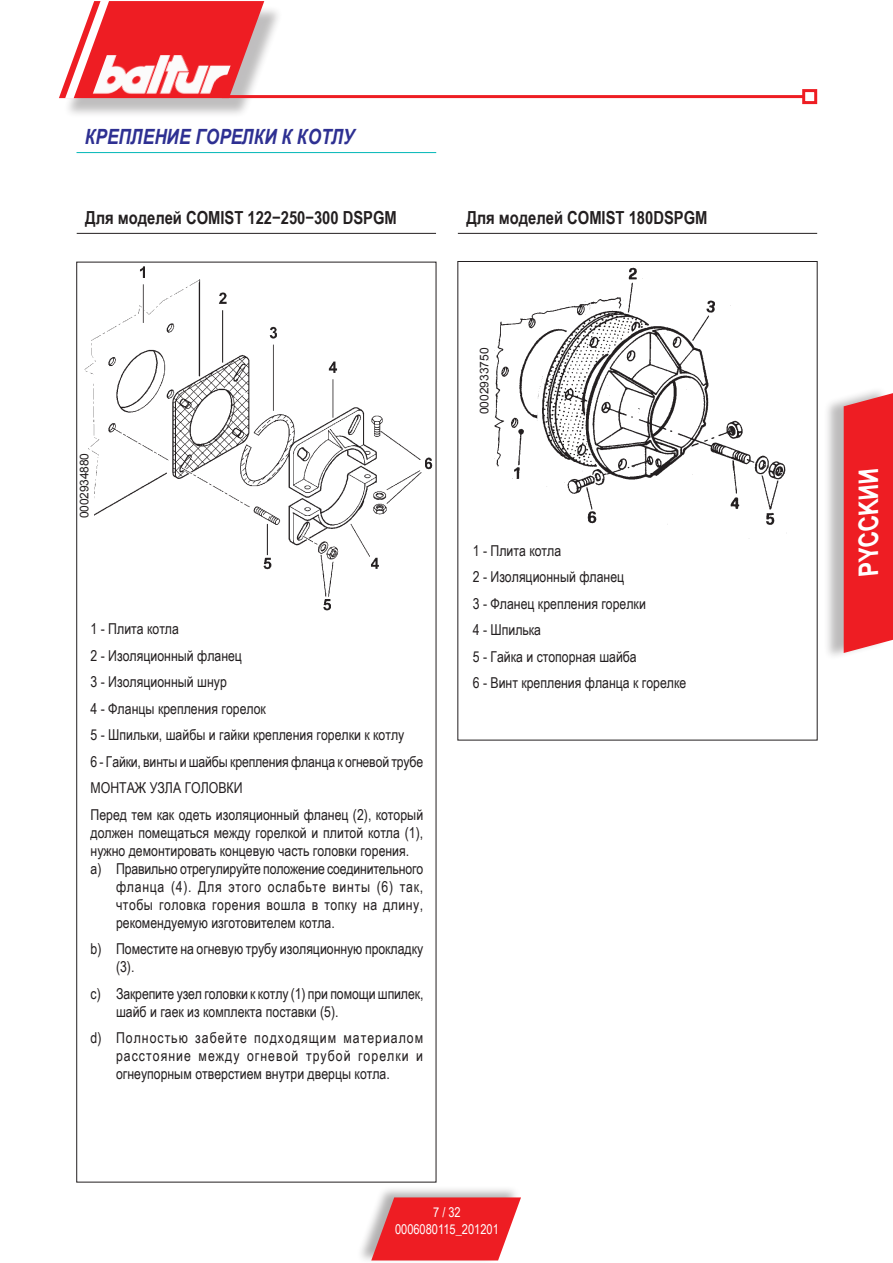
<style>
.page{position:relative;width:893px;height:1263px;background:#fff}
.page>*{position:absolute;margin:0;border:0;box-sizing:border-box;transform-origin:0 0}
.t1{font:italic 700 27px "Arial Narrow";color:#fff}
.capitolo{font:italic 700 21px "Arial Narrow";color:#2e3092}
.sottocapitolo{font:700 18px "Arial Narrow";color:#231f20}
.testo_rientri_spazia{font:15px/18px "Arial Narrow";color:#231f20;text-align:justify}
.testo{font:15px/18px "Arial Narrow";color:#231f20;text-align:justify}
.t2{font:13.5px/16.5px "Arial Narrow";color:#fff;text-align:center}
.t3{font:12px "Arial";letter-spacing:-.005em;color:#231f20}
</style>
<div class="page">
<div style="left:356px;top:1185px;width:164px;height:78px;background:#231f20;opacity:.35"></div>
<svg style="left:371px;top:1197px;width:150px;height:63px;background:#ec3c42"></svg>
<div style="left:63px;top:5px;width:219px;height:113px;background:#231f20;opacity:.29"></div>
<hr style="left:222px;top:95px;width:582px;height:3px;background:#ee1d23">
<div style="left:802px;top:89px;width:15px;height:15px;border:3px solid #ee1d23"></div>
<svg style="left:59px;top:1px;width:205px;height:98px"></svg>
<img style="left:84px;top:266px;width:349px;height:345px">
<div style="left:80px;top:453px;width:13px;height:65px;background:#fff"></div>
<img style="left:488px;top:267px;width:298px;height:258px">
<div style="left:823px;top:385px;width:66px;height:274px;background:#231f20;opacity:.3"></div>
<div style="left:844px;top:393px;width:49px;height:260px;background:#ee1d23"></div>
<hr style="left:77px;top:233px;width:359px;height:1px;background:#231f20">
<hr style="left:458px;top:233px;width:359px;height:1px;background:#231f20">
<hr style="left:77px;top:152px;width:359px;height:1px;background:#00b7b7">
<p class="capitolo" style="left:85px;top:120px;width:272px">КРЕПЛЕНИЕ ГОРЕЛКИ К КОТЛУ</p>
<p class="sottocapitolo" style="left:85px;top:204px;width:313px">Для моделей COMIST 122−250−300 DSPGM</p>
<p class="sottocapitolo" style="left:466px;top:204px;width:243px">Для моделей COMIST 180DSPGM</p>
<p class="t3" style="left:77px;top:518px;width:67px;rotate:-90deg">0002934880</p>
<p class="testo_rientri_spazia" style="left:91px;top:619px;width:90px">1 - Плита котла</p>
<p class="testo_rientri_spazia" style="left:91px;top:646px;width:153px">2 - Изоляционный фланец</p>
<p class="testo_rientri_spazia" style="left:91px;top:672px;width:138px">3 - Изоляционный шнур</p>
<p class="testo_rientri_spazia" style="left:91px;top:699px;width:177px">4 - Фланцы крепления горелок</p>
<p class="testo_rientri_spazia" style="left:91px;top:725px;width:315px">5 - Шпильки, шайбы и гайки крепления горелки к котлу</p>
<p class="testo_rientri_spazia" style="left:91px;top:752px;width:334px">6 - Гайки, винты и шайбы крепления фланца к огневой трубе</p>
<p class="testo_rientri_spazia" style="left:91px;top:778px;width:154px">МОНТАЖ УЗЛА ГОЛОВКИ</p>
<p class="testo" style="left:91px;top:805px;width:334px">Перед тем как одеть изоляционный фланец (2), который должен помещаться между горелкой и плитой котла (1), нужно демонтировать концевую часть головки горения.</p>
<p class="testo_rientri_spazia" style="left:116px;top:859px;width:309px;text-indent:-26px">а) Правильно отрегулируйте положение соединительного фланца (4). Для этого ослабьте винты (6) так, чтобы головка горения вошла в топку на длину, рекомендуемую изготовителем котла.</p>
<p class="testo_rientri_spazia" style="left:116px;top:939px;width:309px;text-indent:-26px">b) Поместите на огневую трубу изоляционную прокладку (3).</p>
<p class="testo_rientri_spazia" style="left:116px;top:984px;width:309px;text-indent:-26px">с) Закрепите узел головки к котлу (1) при помощи шпилек, шайб и гаек из комплекта поставки (5).</p>
<p class="testo_rientri_spazia" style="left:116px;top:1028px;width:309px;text-indent:-26px">d) Полностью забейте подходящим материалом расстояние между огневой трубой горелки и огнеупорным отверстием внутри дверцы котла.</p>
<p class="t3" style="left:476px;top:414px;width:68px;rotate:-90deg">0002933750</p>
<p class="testo_rientri_spazia" style="left:473px;top:541px;width:90px">1 - Плита котла</p>
<p class="testo_rientri_spazia" style="left:473px;top:568px;width:153px">2 - Изоляционный фланец</p>
<p class="testo_rientri_spazia" style="left:473px;top:594px;width:175px">3 - Фланец крепления горелки</p>
<p class="testo_rientri_spazia" style="left:473px;top:621px;width:70px">4 - Шпилька</p>
<p class="testo_rientri_spazia" style="left:473px;top:647px;width:166px">5 - Гайка и стопорная шайба</p>
<p class="testo_rientri_spazia" style="left:473px;top:674px;width:215px">6 - Винт крепления фланца к горелке</p>
<p class="t2" style="left:395px;top:1203px;width:105px">7 / 32<br>0006080115_201201</p>
<h1 class="t1" style="left:848px;top:575px;width:121px;rotate:-90deg">PYCCKИИ</h1>
</div>
